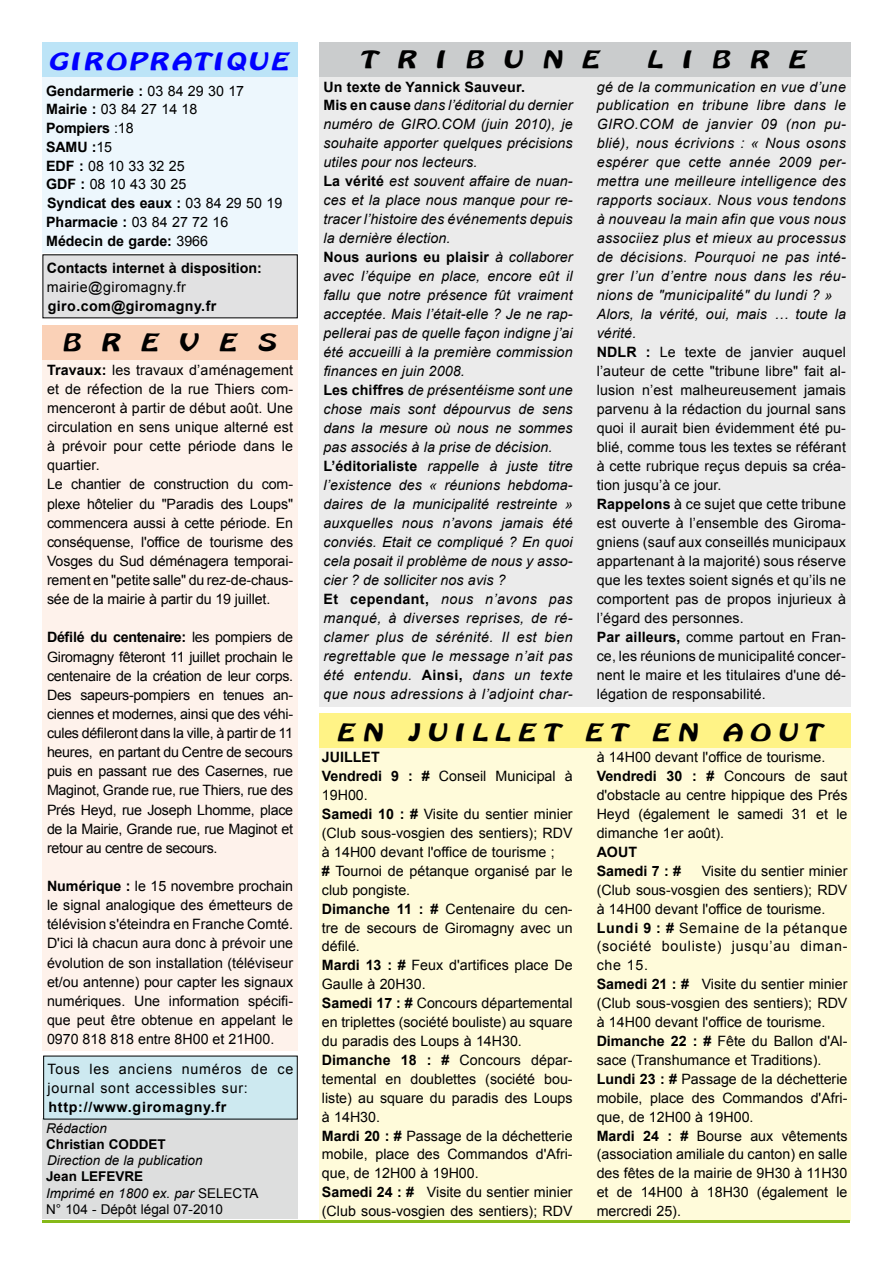
<style>
.page{position:relative;width:893px;height:1263px;background:#fff}
.page>*{position:absolute;margin:0;border:0;box-sizing:border-box;transform-origin:0 0}
.t1{font:21px "BATAVIA";letter-spacing:1em;color:#000}
.t2{font:21px "BATAVIA";letter-spacing:.2em;color:#00f}
.t3{font:14.25px/18.9px "Arial";color:#000}
.t4{font:italic 14.25px/19px "Arial";letter-spacing:.01em;color:#000}
.t5{font:700 14.25px/18.8px "Arial";color:#000}
.t6{font:14.25px/18.8px "Arial";letter-spacing:.05em;color:#000}
.t7{font:700 14.25px "Arial";letter-spacing:.05em;color:#000}
.t8{font:700 14.25px "Arial";letter-spacing:.03em;color:#000}
.t9{font:14.25px "Arial";letter-spacing:.03em;color:#000}
.t10{font:13.5px/16.2px "Arial";color:#000}
.t11{font:italic 13.5px "Arial";color:#000}
.t12{font:700 13.5px "Arial";color:#000}
.s1{font-weight:400}
.s2{font-weight:700}
.s3{font-style:italic}
.s4{font-weight:700;font-style:normal}
</style>
<div class="page">
<div style="left:43px;top:76px;width:255px;height:177px;background:#edf7fd"></div>
<div style="left:43px;top:255px;width:254px;height:63px;background:#e1e1e2"></div>
<div style="left:43px;top:1118px;width:255px;height:101px;background:#dddede"></div>
<div style="left:319px;top:747px;width:531px;height:473px;background:#fffbda"></div>
<div style="left:43px;top:43px;width:255px;height:34px;background:#bce4f7"></div>
<div style="left:319px;top:75px;width:531px;height:632px;background:#ebebeb"></div>
<div style="left:44px;top:1056px;width:253px;height:63px;background:#cde9f0"></div>
<div style="left:319px;top:43px;width:531px;height:34px;background:#cacccd"></div>
<hr style="left:43px;top:1220px;width:807px;height:3px;background:#86b918">
<div style="left:43px;top:358px;width:255px;height:692px;background:#fef2eb"></div>
<div style="left:319px;top:713px;width:531px;height:34px;background:#fff386"></div>
<div style="left:43px;top:325px;width:255px;height:34px;background:#fad1b7"></div>
<h1 class="t2" style="left:51px;top:46px;width:221px">GIR OPRA TIQUE</h1>
<p class="t5" style="left:46px;top:82px;width:238px">Gendarmerie : <span class="s1">03 84 29 30 17<br></span>Mairie : <span class="s1">03 84 27 14 18<br></span>Pompiers <span class="s1">:18<br></span>SAMU :<span class="s1">15<br></span>EDF : <span class="s1">08 10 33 32 25<br></span>GDF : <span class="s1">08 10 43 30 25<br></span>Syndicat des eaux : <span class="s1">03 84 29 50 19<br></span>Pharmacie : <span class="s1">03 84 27 72 16<br></span>Médecin de garde: <span class="s1">3966</span></p>
<p class="t5" style="left:47px;top:259px;width:216px">Contacts internet à disposition:</p>
<p class="t9" style="left:47px;top:277px;width:141px">mairie@giromagny.fr</p>
<p class="t8" style="left:48px;top:296px;width:170px">giro.com@giromagny.fr</p>
<h1 class="t1" style="left:64px;top:327px;width:34px">bRE</h1>
<h1 class="t1" style="left:181px;top:327px;width:97px">VES</h1>
<p class="t3" style="left:47px;top:360px;width:248px"><span class="s2">Travaux:</span> les travaux d’aménagement et de réfection de la rue Thiers com&shy;menceront à partir de début août. Une circulation en sens unique alterné est à prévoir pour cette période dans le quartier.<br>Le chantier de construction du com&shy;plexe hôtelier du "Paradis des Loups" commencera aussi à cette période. En conséquense, l'office de tourisme des Vosges du Sud déménagera temporai&shy;rement en "petite salle" du rez-de-chaus&shy;sée de la mairie à partir du 19 juillet.</p>
<p class="t3" style="left:47px;top:628px;width:248px;text-align:justify"><span class="s2">Défilé du centenaire:</span> les pompiers de Giromagny fêteront 11 juillet prochain le centenaire de la création de leur corps.<br>Des sapeurs-pompiers en tenues an&shy;ciennes et modernes, ainsi que des véhi&shy;cules défileront dans la ville, à partir de 11 heures, en partant du Centre de secours puis en passant rue des Casernes, rue Maginot, Grande rue, rue Thiers, rue des Prés Heyd, rue Joseph Lhomme, place de la Mairie, Grande rue, rue Maginot et retour au centre de secours.</p>
<p class="t3" style="left:47px;top:877px;width:248px;text-align:justify"><span class="s2">Numérique :</span> le 15 novembre prochain le signal analogique des émetteurs de télévision s'éteindra en Franche Comté.<br>D'ici là chacun aura donc à prévoir une évolution de son installation (téléviseur et/ou antenne) pour capter les signaux numériques. Une information spécifi&shy;que peut être obtenue en appelant le 0970 818 818 entre 8H00 et 21H00.</p>
<p class="t6" style="left:48px;top:1060px;width:247px">Tous les anciens numéros de ce journal sont accessibles sur:</p>
<p class="t7" style="left:48px;top:1097px;width:179px">http://www.giromagny.fr</p>
<p class="t11" style="left:46px;top:1119px;width:62px">Rédaction</p>
<p class="t12" style="left:46px;top:1135px;width:121px">Christian CODDET</p>
<p class="t11" style="left:47px;top:1152px;width:157px">Direction de la publication</p>
<p class="t10" style="left:46px;top:1168px;width:214px"><span class="s2">Jean LEFEVRE<br></span><span class="s3">Imprimé en 1800 ex. par</span> SELECTA<br>N° 104 - Dépôt légal 07-2010</p>
<h1 class="t1" style="left:363px;top:44px;width:61px">T RI</h1>
<h1 class="t1" style="left:467px;top:44px;width:136px">BUNE</h1>
<h1 class="t1" style="left:649px;top:44px;width:132px">LIBRE</h1>
<p class="t4" style="left:323px;top:77px;width:251px"><span class="s4">Un texte de Yannick Sauveur.<br>Mis en cause</span> dans l’éditorial du dernier numéro de GIRO.COM (juin 2010), je souhaite apporter quelques précisions utiles pour nos lecteurs.<br><span class="s4">La vérité</span> est souvent affaire de nuan&shy;ces et la place nous manque pour re&shy;tracer l’histoire des événements depuis la dernière élection.<br><span class="s4">Nous aurions eu plaisir</span> à collaborer avec l’équipe en place, encore eût il fallu que notre présence fût vraiment acceptée. Mais l’était-elle ? Je ne rap&shy;pellerai pas de quelle façon indigne j’ai été accueilli à la première commission finances en juin 2008.<br><span class="s4">Les chiffres</span> de présentéisme sont une chose mais sont dépourvus de sens dans la mesure où nous ne sommes pas associés à la prise de décision.<br><span class="s4">L’éditorialiste</span> rappelle à juste titre l’existence des « réunions hebdoma&shy;daires de la municipalité restreinte » auxquelles nous n’avons jamais été conviés. Etait ce compliqué ? En quoi cela posait il problème de nous y asso&shy;cier ? de solliciter nos avis ?<br><span class="s4">Et cependant,</span> nous n’avons pas manqué, à diverses reprises, de ré&shy;clamer plus de sérénité. Il est bien regrettable que le message n’ait pas été entendu. <span class="s4">Ainsi,</span> dans un texte que nous adressions à l’adjoint char-</p>
<p class="t3" style="left:597px;top:77px;width:251px"><span class="s3">gé de la communication en vue d’une publication en tribune libre dans le GIRO.COM de janvier 09 (non pu&shy;blié), nous écrivions : « Nous osons espérer que cette année 2009 per&shy;mettra une meilleure intelligence des rapports sociaux. Nous vous tendons à nouveau la main afin que vous nous associiez plus et mieux au processus de décisions. Pourquoi ne pas inté&shy;grer l’un d’entre nous dans les réu&shy;nions de "municipalité" du lundi ? » Alors, la vérité, oui, mais … toute la vérité.<br></span><span class="s2">NDLR :</span> Le texte de janvier auquel l’auteur de cette "tribune libre" fait al&shy;lusion n’est malheureusement jamais parvenu à la rédaction du journal sans quoi il aurait bien évidemment été pu&shy;blié, comme tous les textes se référant à cette rubrique reçus depuis sa créa&shy;tion jusqu’à ce jour.<br><span class="s2">Rappelons</span> à ce sujet que cette tribune est ouverte à l’ensemble des Giroma&shy;gniens (sauf aux conseillés municipaux appartenant à la majorité) sous réserve que les textes soient signés et qu’ils ne comportent pas de propos injurieux à l’égard des personnes.<br><span class="s2">Par ailleurs,</span> comme partout en Fran&shy;ce, les réunions de municipalité concer&shy;nent le maire et les titulaires d'une dé&shy;légation de responsabilité.</p>
<h1 class="t1" style="left:339px;top:716px;width:110px">EN JUI</h1>
<h1 class="t1" style="left:474px;top:716px;width:350px">LLET ET EN AOUT</h1>
<p class="t3" style="left:322px;top:748px;width:252px"><span class="s2">JUILLET<br>Vendredi 9 : #</span> Conseil Municipal à<br>19H00.<br><span class="s2">Samedi 10 : #</span> Visite du sentier minier (Club sous-vosgien des sentiers); RDV à 14H00 devant l'office de tourisme ;<br><span class="s2">#</span> Tournoi de pétanque organisé par le club pongiste.<br><span class="s2">Dimanche 11 : #</span> Centenaire du cen&shy;tre de secours de Giromagny avec un défilé.<br><span class="s2">Mardi 13 : #</span> Feux d'artifices place De<br>Gaulle à 20H30.<br><span class="s2">Samedi 17 : #</span> Concours départemental en triplettes (société bouliste) au square du paradis des Loups à 14H30.<br><span class="s2">Dimanche 18 : #</span> Concours dépar&shy;temental en doublettes (société bou&shy;liste) au square du paradis des Loups à 14H30.<br><span class="s2">Mardi 20 : #</span> Passage de la déchetterie mobile, place des Commandos d'Afri&shy;que, de 12H00 à 19H00.<br><span class="s2">Samedi 24 : #</span> Visite du sentier minier (Club sous-vosgien des sentiers); RDV</p>
<p class="t3" style="left:597px;top:748px;width:252px">à 14H00 devant l'office de tourisme.<br><span class="s2">Vendredi 30 : #</span> Concours de saut d'obstacle au centre hippique des Prés<br>Heyd (également le samedi 31 et le dimanche 1er août).</p>
<p class="t5" style="left:597px;top:843px;width:86px">AOUT<br>Samedi 7 : #</p>
<p class="t3" style="left:597px;top:861px;width:252px;text-indent:105px">Visite du sentier minier (Club sous-vosgien des sentiers); RDV à 14H00 devant l'office de tourisme.<br><span class="s2">Lundi 9 : #</span> Semaine de la pétanque (société bouliste) jusqu’au diman&shy;che 15.<br><span class="s2">Samedi 21 : #</span> Visite du sentier minier (Club sous-vosgien des sentiers); RDV à 14H00 devant l'office de tourisme.<br><span class="s2">Dimanche 22 : #</span> Fête du Ballon d'Al&shy;sace (Transhumance et Traditions).<br><span class="s2">Lundi 23 : #</span> Passage de la déchetterie mobile, place des Commandos d'Afri&shy;que, de 12H00 à 19H00.<br><span class="s2">Mardi 24 : #</span> Bourse aux vêtements (association amiliale du canton) en salle des fêtes de la mairie de 9H30 à 11H30 et de 14H00 à 18H30 (également le mercredi 25).</p>
</div>
